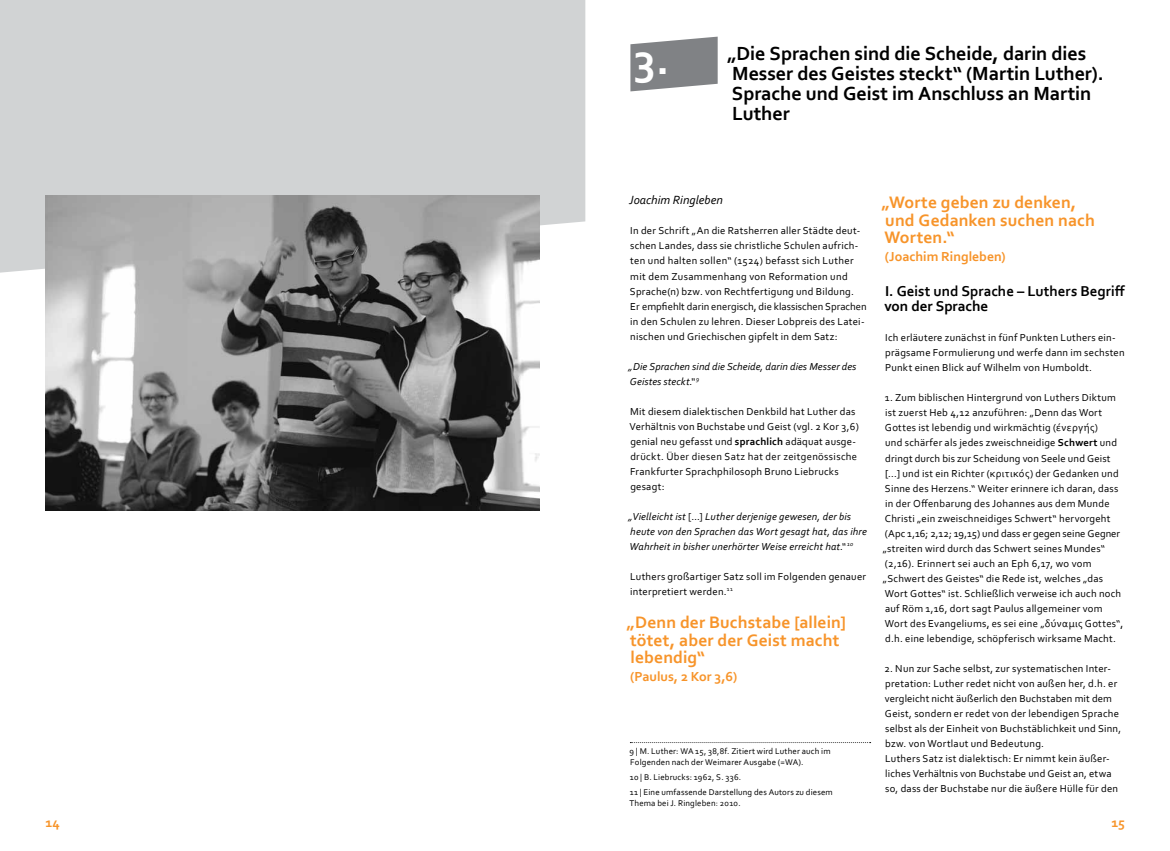
<style>
.page{position:relative;width:1170px;height:851px;background:#fff}
.page>*{position:absolute;margin:0;border:0;box-sizing:border-box;transform-origin:0 0}
.t1{font:700 45px "Corbel";color:#fff}
.t2{font:700 20px/20px "Corbel";color:#000}
.t3{font:700 17.5px/17.5px "Corbel";letter-spacing:.01em;color:#f7942a}
.t4{font:15px "Corbel Bold 2";color:#000}
.t5{font:700 15px "Corbel";color:#000}
.t6{font:700 13.75px "Corbel";letter-spacing:.005em;color:#f7942a}
.t7{font:12.5px "Corbel Italic 2";letter-spacing:.005em;color:#000}
.t8{font:10.62px/15px "Corbel 2";letter-spacing:.02em;color:#000}
.t9{font:10.62px "Corbel";letter-spacing:.02em;color:#000}
.t10{font:10.62px/15px "Corbel Italic 2";letter-spacing:.015em;color:#000}
.t11{font:10.62px "Corbel";color:#000}
.t12{font:8.75px/11.2px "Corbel 2";letter-spacing:.015em;color:#000}
.t13{font:8.75px "Corbel";letter-spacing:.02em;color:#000}
.s1{font-family:"Corbel";font-weight:700}
.s2{font-family:"Corbel 2"}
</style>
<div class="page">
<svg style="left:630px;top:742px;width:240px;height:1px"></svg>
<div style="left:0;top:0;width:585px;height:273px;background:#d1d3d4"></div>
<img style="left:45px;top:195px;width:495px;height:315px">
<svg style="left:630px;top:37px;width:87px;height:54px;background:#909295"></svg>
<h1 class="t1" style="left:634px;top:32px;width:37px">3.</h1>
<h2 class="t2" style="left:727px;top:43px;width:378px">„Die Sprachen sind die Scheide, darin dies Messer des Geistes steckt“ (Martin Luther).<br>Sprache und Geist im Anschluss an Martin Luther</h2>
<p class="t7" style="left:629px;top:192px;width:95px">Joachim Ringleben</p>
<p class="t8" style="left:630px;top:223px;width:232px">In der Schrift „An die Ratsherren aller Städte deut&shy;schen Landes, dass sie christliche Schulen aufrich&shy;ten und halten sollen“ (1524) befasst sich Luther mit dem Zusammenhang von Reformation und Sprache(n) bzw. von Rechtfertigung und Bildung.</p>
<p class="t11" style="left:630px;top:299px;width:238px">Er empfiehlt darin energisch, die klassischen Sprachen</p>
<p class="t8" style="left:630px;top:313px;width:236px">in den Schulen zu lehren. Dieser Lobpreis des Latei&shy;nischen und Griechischen gipfelt in dem Satz:</p>
<p class="t10" style="left:628px;top:358px;width:229px">„Die Sprachen sind die Scheide, darin dies Messer des<br>Geistes steckt.“ <sup>9</sup></p>
<p class="t8" style="left:629px;top:403px;width:231px">Mit diesem dialektischen Denkbild hat Luther das<br>Verhältnis von Buchstabe und Geist (vgl. 2 Kor 3,6) genial neu gefasst und <span class="s1">sprachlich</span> adäquat ausge-</p>
<p class="t9" style="left:630px;top:449px;width:228px">drückt. Über diesen Satz hat der zeitgenössische</p>
<p class="t8" style="left:630px;top:463px;width:210px">Frankfurter Sprachphilosoph Bruno Liebrucks gesagt:</p>
<p class="t10" style="left:628px;top:508px;width:240px">„Vielleicht ist <span class="s2">[…]</span> Luther derjenige gewesen, der bis heute von den Sprachen das Wort gesagt hat, das ihre<br>Wahrheit in bisher unerhörter Weise erreicht hat.“ <sup>10</sup></p>
<p class="t8" style="left:630px;top:568px;width:237px">Luthers großartiger Satz soll im Folgenden genauer interpretiert werden.<sup>11</sup></p>
<h3 class="t3" style="left:626px;top:613px;width:221px">„Denn der Buchstabe [allein] tötet, aber der Geist macht lebendig“</h3>
<p class="t6" style="left:630px;top:667px;width:109px">(Paulus, 2 Kor 3,6)</p>
<p class="t12" style="left:629px;top:745px;width:202px">9 | M. Luther: WA 15, 38,8f. Zitiert wird Luther auch im<br>Folgenden nach der Weimarer Ausgabe (=WA).</p>
<p class="t12" style="left:629px;top:769px;width:204px;line-height:14.8px">10 | B. Liebrucks: 1962, S. 336.<br>11 | Eine umfassende Darstellung des Autors zu diesem</p>
<p class="t13" style="left:629px;top:797px;width:113px">Thema bei J. Ringleben: 2010.</p>
<h3 class="t3" style="left:881px;top:193px;width:215px">„Worte geben zu denken, und Gedanken suchen nach<br>Worten.“</h3>
<p class="t6" style="left:884px;top:247px;width:122px">(Joachim Ringleben)</p>
<h3 class="t4" style="left:884px;top:282px;width:241px">I. Geist und Sprache – Luthers Begriff</h3>
<h3 class="t5" style="left:884px;top:297px;width:105px">von der Sprache</h3>
<p class="t8" style="left:885px;top:330px;width:241px">Ich erläutere zunächst in fünf Punkten Luthers ein&shy;prägsame Formulierung und werfe dann im sechsten<br>Punkt einen Blick auf Wilhelm von Humboldt.</p>
<p class="t8" style="left:884px;top:390px;width:233px">1. Zum biblischen Hintergrund von Luthers Diktum ist zuerst Heb 4,12 anzuführen: „Denn das Wort</p>
<p class="t9" style="left:884px;top:421px;width:215px">Gottes ist lebendig und wirkmächtig (ένεργής)</p>
<p class="t8" style="left:885px;top:435px;width:233px">und schärfer als jedes zweischneidige <span class="s1">Schwert</span> und dringt durch bis zur Scheidung von Seele und Geist</p>
<p class="t9" style="left:885px;top:466px;width:235px">[...] und ist ein Richter (κριτικός) der Gedanken und</p>
<p class="t8" style="left:884px;top:480px;width:235px">Sinne des Herzens.“ Weiter erinnere ich daran, dass</p>
<p class="t9" style="left:885px;top:496px;width:226px">in der Offenbarung des Johannes aus dem Munde</p>
<p class="t8" style="left:882px;top:510px;width:240px">Christi „ein zweischneidiges Schwert“ hervorgeht (Apc 1,16; 2,12; 19,15) und dass er gegen seine Gegner „streiten wird durch das Schwert seines Mundes“ (2,16). Erinnert sei auch an Eph 6,17, wo vom „Schwert des Geistes“ die Rede ist, welches „das Wort Gottes“ ist. Schließlich verweise ich auch noch auf Röm 1,16, dort sagt Paulus allgemeiner vom</p>
<p class="t9" style="left:884px;top:616px;width:240px">Wort des Evangeliums, es sei eine „δύναμις Gottes“,</p>
<p class="t8" style="left:885px;top:630px;width:232px">d.h. eine lebendige, schöpferisch wirksame Macht.</p>
<p class="t8" style="left:884px;top:660px;width:238px">2. Nun zur Sache selbst, zur systematischen Inter&shy;pretation: Luther redet nicht von außen her, d.h. er vergleicht nicht äußerlich den Buchstaben mit dem Geist, sondern er redet von der lebendigen Sprache selbst als der Einheit von Buchstäblichkeit und Sinn, bzw. von Wortlaut und Bedeutung.<br>Luthers Satz ist dialektisch: Er nimmt kein äußer&shy;liches Verhältnis von Buchstabe und Geist an, etwa so, dass der Buchstabe nur die äußere Hülle für den</p>
<p class="t6" style="left:45px;top:814px;width:16px">14</p>
<p class="t6" style="left:1111px;top:814px;width:15px">15</p>
</div>
